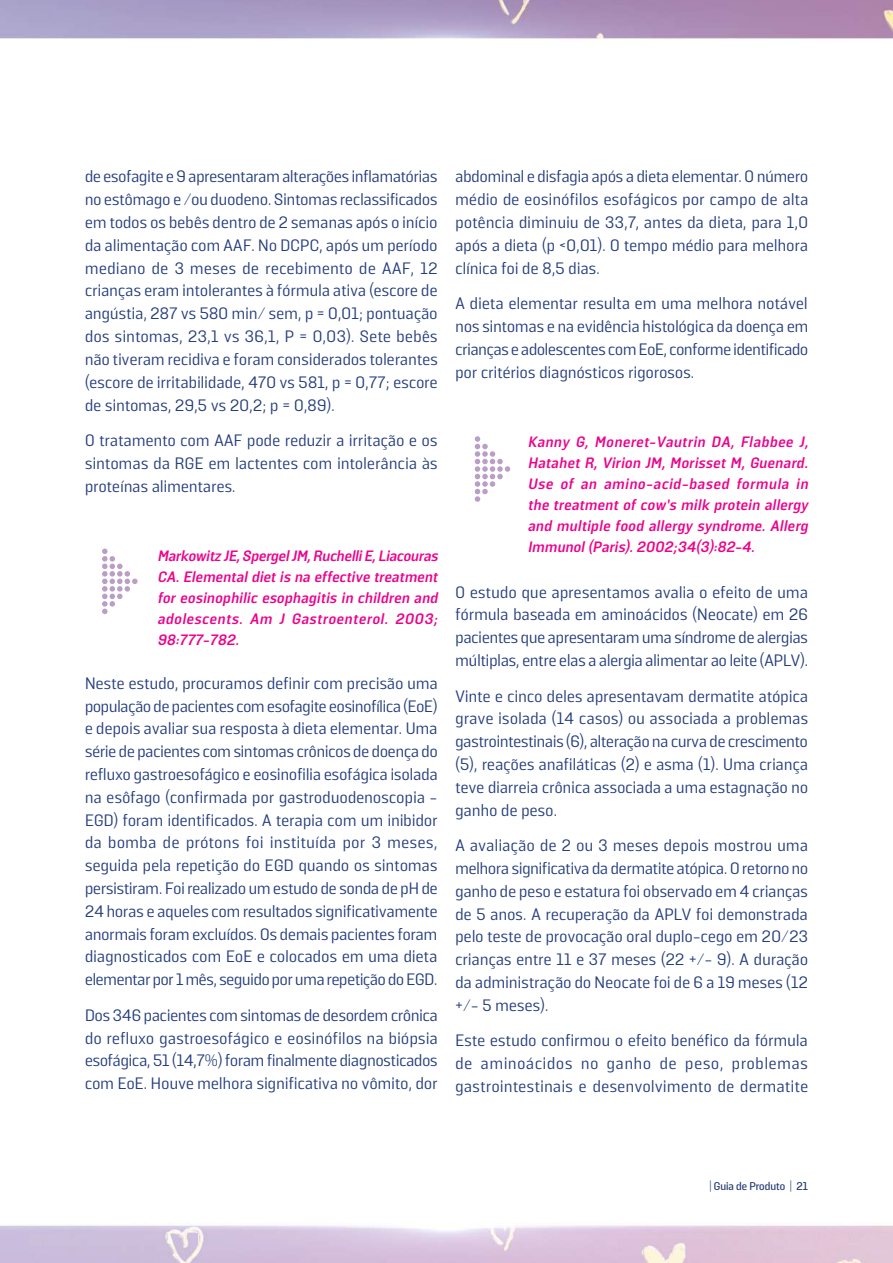
<style>
.page{position:relative;width:893px;height:1263px;background:#fff}
.page>*{position:absolute;margin:0;border:0;box-sizing:border-box;transform-origin:0 0}
.t1{font:16.5px/22.8px "Solido";letter-spacing:.02em;color:#243d7c;text-align:justify}
.t2{font:italic 600 15px/21px "Solido";color:#ed028c;text-align:justify}
.t3{font:500 11.25px "Solido";color:#213871}
</style>
<div class="page">
<img style="left:0;top:0;width:893px;height:1263px">
<svg style="left:475px;top:436px;width:35px;height:66px"></svg>
<svg style="left:102px;top:549px;width:36px;height:65px"></svg>
<p class="t1" style="left:85px;top:166px;width:354px">de esofagite e 9 apresentaram alterações inflamatórias no estômago e /ou duodeno. Sintomas reclassificados em todos os bebês dentro de 2 semanas após o início da alimentação com AAF. No DCPC, após um período mediano de 3 meses de recebimento de AAF, 12 crianças eram intolerantes à fórmula ativa (escore de angústia, 287 vs 580 min/ sem, p = 0,01; pontuação dos sintomas, 23,1 vs 36,1, P = 0,03). Sete bebês não tiveram recidiva e foram considerados tolerantes (escore de irritabilidade, 470 vs 581, p = 0,77; escore de sintomas, 29,5 vs 20,2; p = 0,89).</p>
<p class="t1" style="left:85px;top:430px;width:354px">O tratamento com AAF pode reduzir a irritação e os sintomas da RGE em lactentes com intolerância às proteínas alimentares.</p>
<p class="t2" style="left:157px;top:546px;width:285px">Markowitz JE,SpergelJM,RuchelliE,Liacouras CA.Elementaldietis na effective treatment for eosinophilic esophagitis in children and adolescents. Am J Gastroenterol. 2003; 98:777-782.</p>
<p class="t1" style="left:85px;top:672px;width:354px">Neste estudo, procuramos definir com precisão uma população de pacientes com esofagite eosinofílica (EoE) e depois avaliar sua resposta à dieta elementar. Uma série de pacientes com sintomas crônicos de doença do refluxo gastroesofágico e eosinofilia esofágica isolada na esôfago (confirmada por gastroduodenoscopia - EGD) foram identificados. A terapia com um inibidor da bomba de prótons foi instituída por 3 meses, seguida pela repetição do EGD quando os sintomas persistiram. Foi realizado um estudo de sonda de pH de 24 horas e aqueles com resultados significativamente anormais foram excluídos. Os demais pacientes foram diagnosticados com EoE e colocados em uma dieta elementar por 1 mês, seguido por uma repetição do EGD.</p>
<p class="t1" style="left:85px;top:1004px;width:354px">Dos 346 pacientes com sintomas de desordem crônica do refluxo gastroesofágico e eosinófilos na biópsia esofágica, 51 (14,7%) foram finalmente diagnosticados com EoE. Houve melhora significativa no vômito, dor</p>
<p class="t1" style="left:455px;top:166px;width:354px">abdominal e disfagia após a dieta elementar. O número médio de eosinófilos esofágicos por campo de alta potência diminuiu de 33,7, antes da dieta, para 1,0 após a dieta (p &lt;0,01). O tempo médio para melhora clínica foi de 8,5 dias.</p>
<p class="t1" style="left:455px;top:293px;width:354px">A dieta elementar resulta em uma melhora notável nos sintomas e na evidência histológica da doença em crianças e adolescentes com EoE, conforme identificado por critérios diagnósticos rigorosos.</p>
<p class="t2" style="left:528px;top:432px;width:285px">Kanny G, Moneret-Vautrin DA, Flabbee J, Hatahet R, Virion JM, Morisset M, Guenard.<br>Use of an amino-acid-based formula in the treatment of cow’s milk protein allergy and multiple food allergy syndrome. Allerg Immunol(Paris).2002;34(3):82-4.</p>
<p class="t1" style="left:455px;top:581px;width:354px">O estudo que apresentamos avalia o efeito de uma fórmula baseada em aminoácidos (Neocate) em 26 pacientes que apresentaram uma síndrome de alergias múltiplas, entre elas a alergia alimentar ao leite (APLV).</p>
<p class="t1" style="left:455px;top:685px;width:354px">Vinte e cinco deles apresentavam dermatite atópica grave isolada (14 casos) ou associada a problemas gastrointestinais (6), alteração na curva de crescimento (5), reações anafiláticas (2) e asma (1). Uma criança teve diarreia crônica associada a uma estagnação no ganho de peso.</p>
<p class="t1" style="left:455px;top:835px;width:354px">A avaliação de 2 ou 3 meses depois mostrou uma melhora significativa da dermatite atópica. O retorno no ganho de peso e estatura foi observado em 4 crianças de 5 anos. A recuperação da APLV foi demonstrada pelo teste de provocação oral duplo-cego em 20/23 crianças entre 11 e 37 meses (22 +/- 9). A duração da administração do Neocate foi de 6 a 19 meses (12 +/- 5 meses).</p>
<p class="t1" style="left:455px;top:1030px;width:354px">Este estudo confirmou o efeito benéfico da fórmula de aminoácidos no ganho de peso, problemas gastrointestinais e desenvolvimento de dermatite</p>
<p class="t3" style="left:709px;top:1180px;width:100px">| Guia de Produto | 21</p>
</div>
